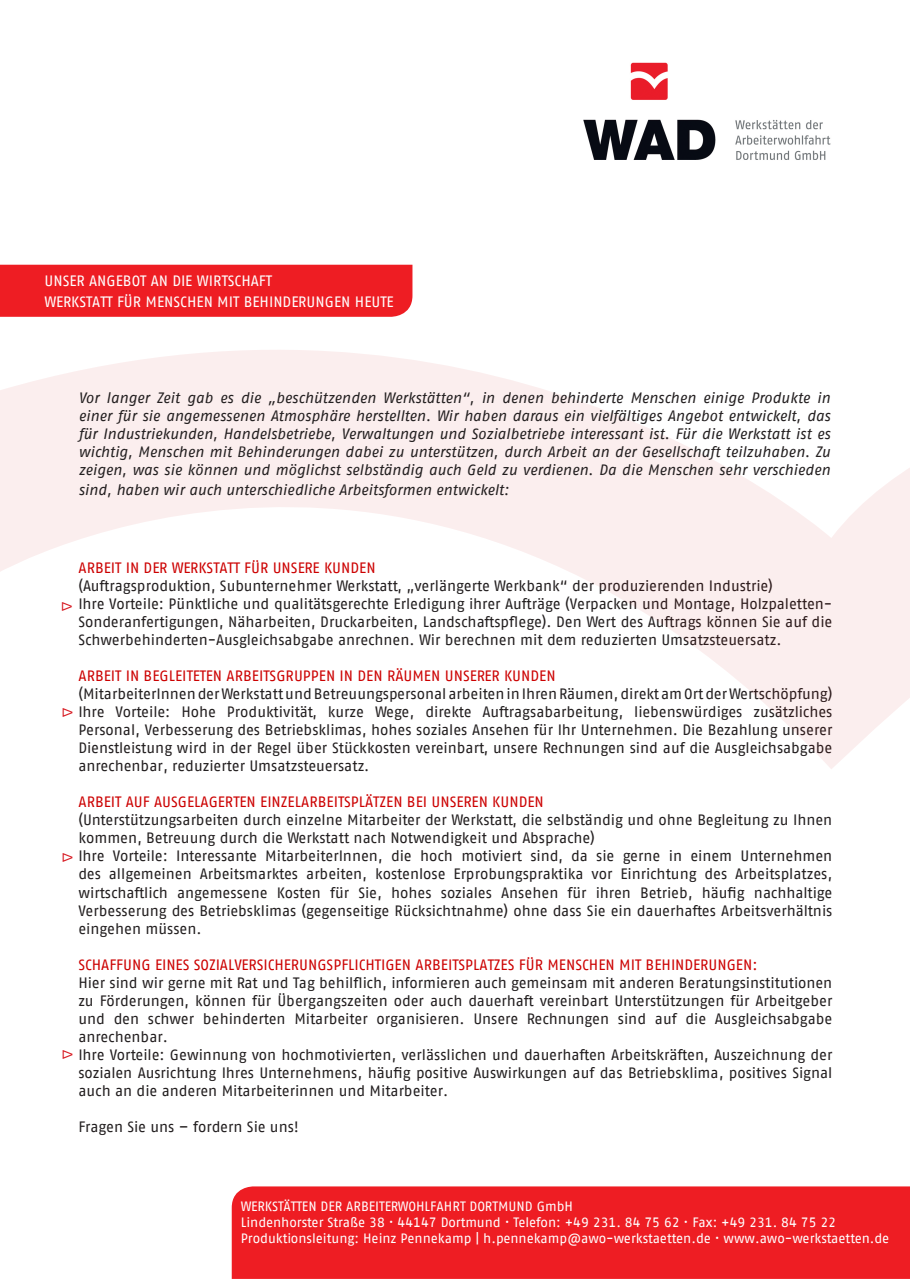
<style>
.page{position:relative;width:910px;height:1280px;background:#fff}
.page>*{position:absolute;margin:0;border:0;box-sizing:border-box;transform-origin:0 0}
.t1{font:15px/18px "AWO Fago Office";color:#231f20;text-align:justify}
.t2{font:italic 15px/18px "AWO Fago Office";letter-spacing:-.005em;color:#231f20;text-align:justify}
.t3{font:15px "AWO Fago Office";color:#c00}
.t4{font:15px "AWO Fago Office";color:#fff}
.t5{font:13.5px "AWO Fago Office";color:#fff}
.t6{font:13.5px "Futura BT";color:#d7171f}
</style>
<div class="page">
<svg style="left:0;top:350px;width:910px;height:419px"></svg>
<div style="left:0;top:265px;width:412px;height:52px;background:#ee1d23"></div>
<img style="left:583px;top:63px;width:248px;height:97px">
<div style="left:232px;top:1186px;width:678px;height:93px;background:#ee1d23"></div>
<p class="t4" style="left:45px;top:272px;width:229px">UNSER ANGEBOT AN DIE WIRTSCHAFT</p>
<p class="t4" style="left:45px;top:294px;width:350px">WERKSTATT FÜR MENSCHEN MIT BEHINDERUNGEN HEUTE</p>
<p class="t2" style="left:78px;top:388px;width:753px">Vor langer Zeit gab es die „beschützenden Werkstätten“, in denen behinderte Menschen einige Produkte in einer für sie angemessenen Atmosphäre herstellten. Wir haben daraus ein vielfältiges Angebot entwickelt, das für Industriekunden, Handelsbetriebe, Verwaltungen und Sozialbetriebe interessant ist. Für die Werkstatt ist es wichtig, Menschen mit Behinderungen dabei zu unterstützen, durch Arbeit an der Gesellschaft teilzuhaben. Zu zeigen, was sie können und möglichst selbständig auch Geld zu verdienen. Da die Menschen sehr verschieden</p>
<p class="t2" style="left:78px;top:480px;width:432px">sind, haben wir auch unterschiedliche Arbeitsformen entwickelt:</p>
<p class="t3" style="left:78px;top:560px;width:299px">ARBEIT IN DER WERKSTATT FÜR UNSERE KUNDEN</p>
<p class="t1" style="left:78px;top:577px;width:696px">(Auftragsproduktion, Subunternehmer Werkstatt, „verlängerte Werkbank“ der produzierenden Industrie)</p>
<p class="t1" style="left:78px;top:595px;width:755px">Ihre Vorteile: Pünktliche und qualitätsgerechte Erledigung ihrer Aufträge (Verpacken und Montage, Holzpaletten-Sonderanfertigungen, Näharbeiten, Druckarbeiten, Landschaftspflege). Den Wert des Auftrags können Sie auf die Schwerbehinderten-Ausgleichsabgabe anrechnen. Wir berechnen mit dem reduzierten Umsatzsteuersatz.</p>
<p class="t3" style="left:78px;top:668px;width:479px">ARBEIT IN BEGLEITETEN ARBEITSGRUPPEN IN DEN RÄUMEN UNSERER KUNDEN</p>
<p class="t1" style="left:78px;top:685px;width:755px">(MitarbeiterInnen der Werkstatt und Betreuungspersonal arbeiten in Ihren Räumen, direkt am Ort der Wertschöpfung)</p>
<p class="t1" style="left:78px;top:703px;width:756px">Ihre Vorteile: Hohe Produktivität, kurze Wege, direkte Auftragsabarbeitung, liebenswürdiges zusätzliches Personal, Verbesserung des Betriebsklimas, hohes soziales Ansehen für Ihr Unternehmen. Die Bezahlung unserer Dienstleistung wird in der Regel über Stückkosten vereinbart, unsere Rechnungen sind auf die Ausgleichsabgabe anrechenbar, reduzierter Umsatzsteuersatz.</p>
<p class="t3" style="left:78px;top:794px;width:467px">ARBEIT AUF AUSGELAGERTEN EINZELARBEITSPLÄTZEN BEI UNSEREN KUNDEN</p>
<p class="t1" style="left:78px;top:811px;width:755px">(Unterstützungsarbeiten durch einzelne Mitarbeiter der Werkstatt, die selbständig und ohne Begleitung zu Ihnen kommen, Betreuung durch die Werkstatt nach Notwendigkeit und Absprache)</p>
<p class="t1" style="left:78px;top:847px;width:756px">Ihre Vorteile: Interessante MitarbeiterInnen, die hoch motiviert sind, da sie gerne in einem Unternehmen des allgemeinen Arbeitsmarktes arbeiten, kostenlose Erprobungspraktika vor Einrichtung des Arbeitsplatzes, wirtschaftlich angemessene Kosten für Sie, hohes soziales Ansehen für ihren Betrieb, häufig nachhaltige Verbesserung des Betriebsklimas (gegenseitige Rücksichtnahme) ohne dass Sie ein dauerhaftes Arbeitsverhältnis eingehen müssen.</p>
<p class="t3" style="left:78px;top:956px;width:681px">SCHAFFUNG EINES SOZIALVERSICHERUNGSPFLICHTIGEN ARBEITSPLATZES FÜR MENSCHEN MIT BEHINDERUNGEN:</p>
<p class="t1" style="left:78px;top:973px;width:755px">Hier sind wir gerne mit Rat und Tag behilflich, informieren auch gemeinsam mit anderen Beratungsinstitutionen zu Förderungen, können für Übergangszeiten oder auch dauerhaft vereinbart Unterstützungen für Arbeitgeber und den schwer behinderten Mitarbeiter organisieren. Unsere Rechnungen sind auf die Ausgleichsabgabe anrechenbar.</p>
<p class="t1" style="left:78px;top:1045px;width:756px">Ihre Vorteile: Gewinnung von hochmotivierten, verlässlichen und dauerhaften Arbeitskräften, Auszeichnung der sozialen Ausrichtung Ihres Unternehmens, häufig positive Auswirkungen auf das Betriebsklima, positives Signal auch an die anderen Mitarbeiterinnen und Mitarbeiter.</p>
<p class="t1" style="left:78px;top:1117px;width:222px">Fragen Sie uns – fordern Sie uns!</p>
<p class="t6" style="left:75px;top:602px;width:11px;rotate:90deg">∆</p>
<p class="t6" style="left:76px;top:708px;width:11px;rotate:90deg">∆</p>
<p class="t6" style="left:76px;top:853px;width:11px;rotate:90deg">∆</p>
<p class="t6" style="left:76px;top:1050px;width:11px;rotate:90deg">∆</p>
<p class="t5" style="left:241px;top:1198px;width:334px">WERKSTÄTTEN DER ARBEITERWOHLFAHRT DORTMUND GmbH</p>
<p class="t5" style="left:241px;top:1214px;width:597px">Lindenhorster Straße 38 · 44147 Dortmund · Telefon: +49 231. 84 75 62 · Fax: +49 231. 84 75 22</p>
<p class="t5" style="left:241px;top:1231px;width:650px">Produktionsleitung: Heinz Pennekamp | h.pennekamp@awo-werkstaetten.de · www.awo-werkstaetten.de</p>
</div>
